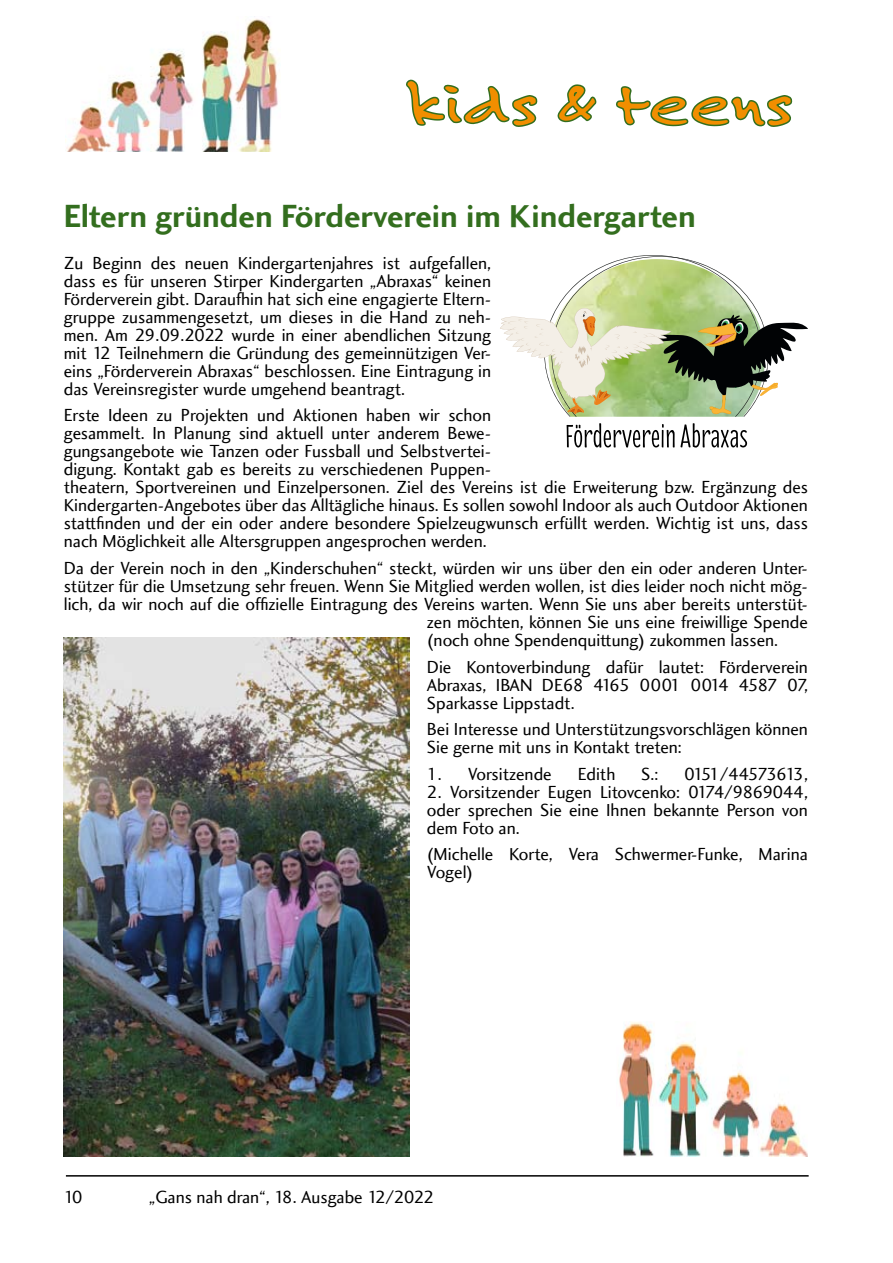
<style>
.page{position:relative;width:893px;height:1263px;background:#fff}
.page>*{position:absolute;margin:0;border:0;box-sizing:border-box;transform-origin:0 0}
.t1{font:61.2px "Felt Tip Roman";letter-spacing:.01em;color:#f18e00;scale:1.26 1}
.t2{font:33px "Charlotte Sans Bold Plain";color:#336e1e}
.t3{font:18px/18px "Charlotte Sans Book Plain";color:#000;text-align:justify}
.t4{font:18px "Charlotte Sans Book Plain";letter-spacing:-.095em;color:#000}
</style>
<div class="page">
<hr style="left:66px;top:1175px;width:743px;height:1px;background:#000">
<img style="left:66px;top:19px;width:212px;height:132px">
<svg style="left:406px;top:79px;width:132px;height:48px"></svg>
<svg style="left:557px;top:84px;width:40px;height:39px"></svg>
<svg style="left:616px;top:86px;width:177px;height:41px"></svg>
<img style="left:619px;top:1021px;width:189px;height:136px">
<img style="left:64px;top:638px;width:345px;height:519px">
<svg style="left:500px;top:255px;width:308px;height:162px"></svg>
<svg style="left:567px;top:423px;width:180px;height:24px"></svg>
<h1 class="t1" style="left:408px;top:66px;width:306px">kids &amp; teens</h1>
<h2 class="t2" style="left:64px;top:197px;width:633px">Eltern gründen Förderverein im Kindergarten</h2>
<p class="t3" style="left:64px;top:254px;width:429px">Zu Beginn des neuen Kindergartenjahres ist aufgefallen, dass es für unseren Stirper Kindergarten „Abraxas“ keinen Förderverein gibt. Daraufhin hat sich eine engagierte Eltern&shy;gruppe zusammengesetzt, um dieses in die Hand zu neh&shy;men. Am 29.09.2022 wurde in einer abendlichen Sitzung mit 12 Teilnehmern die Gründung des gemeinnützigen Ver&shy;eins „Förderverein Abraxas“ beschlossen. Eine Eintragung in das Vereinsregister wurde umgehend beantragt.</p>
<p class="t3" style="left:64px;top:407px;width:746px;text-align:left">Erste Ideen zu Projekten und Aktionen haben wir schon<br>gesammelt. In Planung sind aktuell unter anderem Bewe-<br>gungsangebote wie Tanzen oder Fussball und Selbstvertei-<br>digung. Kontakt gab es bereits zu verschiedenen Puppen-<br>theatern, Sportvereinen und Einzelpersonen. Ziel des Vereins ist die Erweiterung bzw. Ergänzung des Kindergarten-Angebotes über das Alltägliche hinaus. Es sollen sowohl Indoor als auch Outdoor Aktionen stattfinden und der ein oder andere besondere Spielzeugwunsch erfüllt werden. Wichtig ist uns, dass nach Möglichkeit alle Altersgruppen angesprochen werden.</p>
<p class="t3" style="left:64px;top:559px;width:746px">Da der Verein noch in den „Kinderschuhen“ steckt, würden wir uns über den ein oder anderen Unter-</p>
<p class="t3" style="left:64px;top:577px;width:746px">stützer für die Umsetzung sehr freuen. Wenn Sie Mitglied werden wollen, ist dies leider noch nicht mög-</p>
<p class="t3" style="left:64px;top:595px;width:746px">lich, da wir noch auf die offizielle Eintragung des Vereins warten. Wenn Sie uns aber bereits unterstüt-</p>
<p class="t3" style="left:427px;top:613px;width:382px">zen möchten, können Sie uns eine freiwillige Spende</p>
<p class="t3" style="left:427px;top:631px;width:353px">(noch ohne Spendenquittung) zukommen lassen.</p>
<p class="t3" style="left:427px;top:658px;width:382px">Die Kontoverbindung dafür lautet: Förderverein Abraxas, IBAN DE68 4165 0001 0014 4587 07, Sparkasse Lippstadt.</p>
<p class="t3" style="left:427px;top:720px;width:383px">Bei Interesse und Unterstützungsvorschlägen können<br>Sie gerne mit uns in Kontakt treten:</p>
<p class="t3" style="left:427px;top:765px;width:126px">1. Vorsitzende</p>
<p class="t3" style="left:578px;top:765px;width:39px">Edith</p>
<p class="t3" style="left:641px;top:765px;width:19px">S.:</p>
<p class="t4" style="left:684px;top:763px;width:125px">0151/44573613,</p>
<p class="t3" style="left:427px;top:783px;width:383px">2. Vorsitzender Eugen Litovcenko: 0174/9869044, oder sprechen Sie eine Ihnen bekannte Person von dem Foto an.</p>
<p class="t3" style="left:427px;top:845px;width:382px">(Michelle Korte, Vera Schwermer-Funke, Marina<br>Vogel)</p>
<p class="t3" style="left:64px;top:1189px;width:20px">10</p>
<p class="t3" style="left:149px;top:1189px;width:287px">„Gans nah dran“, 18. Ausgabe 12/2022</p>
</div>
